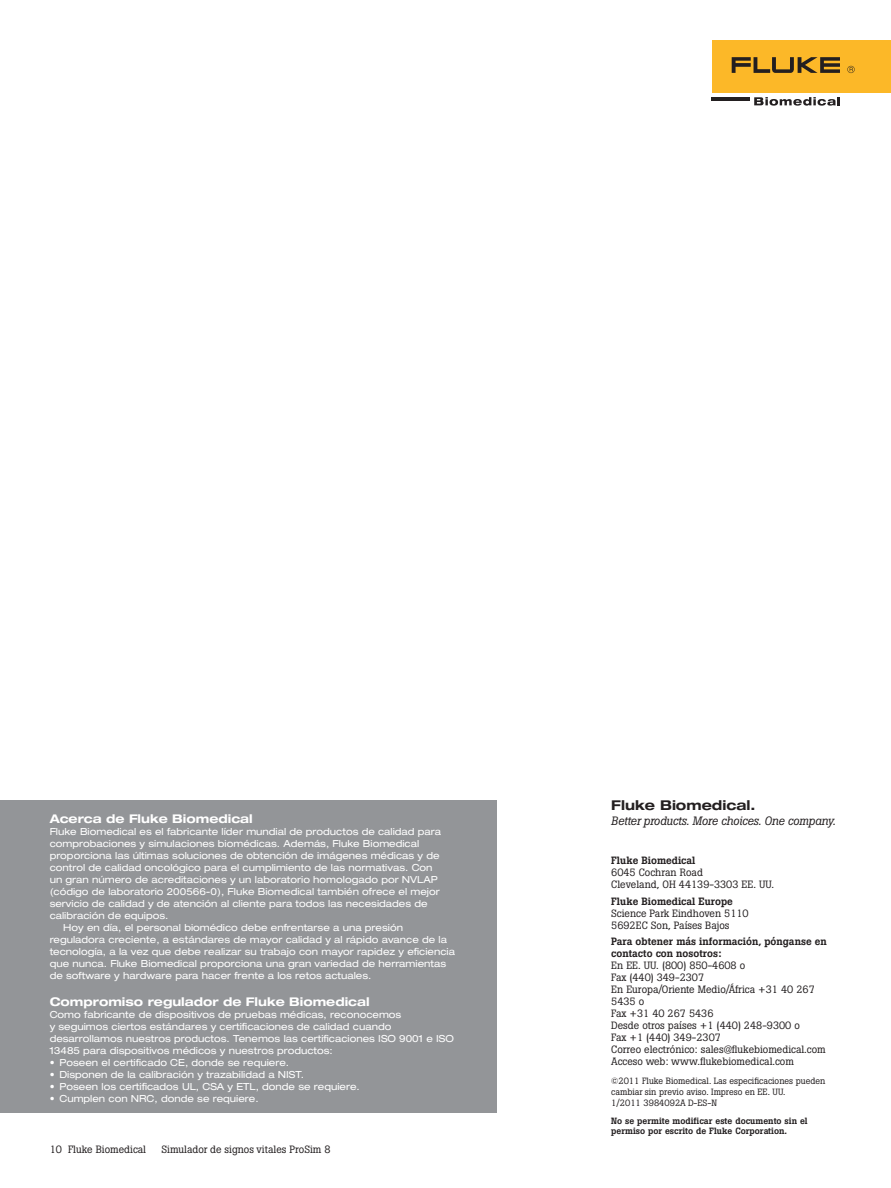
<style>
.page{position:relative;width:891px;height:1188px;background:#fff}
.page>*{position:absolute;margin:0;border:0;box-sizing:border-box;transform-origin:0 0}
.t1{font:700 expanded 13.5px "Helvetica Neue LT Std";color:#231f20}
.t2{font:700 expanded 12px "Helvetica Neue LT Std";color:#fff}
.t3{font:italic 12px "Boton Pro";letter-spacing:-.01em;color:#231f20}
.t4{font:10.5px/12px "Boton Pro";color:#231f20}
.t5{font:500 10.5px/12px "Boton Pro";color:#231f20}
.t6{font:expanded 9.75px/12px "Helvetica Neue LT Std";color:#fff}
.t7{font:9px/10.5px "Boton Pro";color:#231f20}
.t8{font:500 9px/9.8px "Boton Pro";color:#231f20}
</style>
<div class="page">
<div style="left:712px;top:40px;width:179px;height:53px;background:#fcb828"></div>
<svg style="left:732px;top:57px;width:108px;height:16px"></svg>
<svg style="left:847px;top:66px;width:8px;height:7px"></svg>
<hr style="left:712px;top:97px;width:38px;height:4px;background:#231f20">
<svg style="left:754px;top:97px;width:86px;height:9px"></svg>
<div style="left:0;top:800px;width:496px;height:313px;background:#939598"></div>
<p class="t2" style="left:50px;top:812px;width:205px">Acerca de Fluke Biomedical</p>
<p class="t6" style="left:50px;top:826px;width:393px">Fluke Biomedical es el fabricante líder mundial de productos de calidad para</p>
<p class="t6" style="left:50px;top:838px;width:371px">comprobaciones y simulaciones biomédicas. Además, Fluke Biomedical</p>
<p class="t6" style="left:50px;top:850px;width:391px">proporciona las últimas soluciones de obtención de imágenes médicas y de</p>
<p class="t6" style="left:50px;top:862px;width:384px">control de calidad oncológico para el cumplimiento de las normativas. Con</p>
<p class="t6" style="left:50px;top:874px;width:390px">un gran número de acreditaciones y un laboratorio homologado por NVLAP</p>
<p class="t6" style="left:50px;top:886px;width:392px">(código de laboratorio 200566-0), Fluke Biomedical también ofrece el mejor</p>
<p class="t6" style="left:50px;top:898px;width:379px">servicio de calidad y de atención al cliente para todos las necesidades de</p>
<p class="t6" style="left:50px;top:910px;width:120px">calibración de equipos.</p>
<p class="t6" style="left:63px;top:922px;width:341px">Hoy en día, el personal biomédico debe enfrentarse a una presión</p>
<p class="t6" style="left:50px;top:934px;width:399px">reguladora creciente, a estándares de mayor calidad y al rápido avance de la</p>
<p class="t6" style="left:50px;top:946px;width:407px">tecnología, a la vez que debe realizar su trabajo con mayor rapidez y eficiencia</p>
<p class="t6" style="left:50px;top:958px;width:398px">que nunca. Fluke Biomedical proporciona una gran variedad de herramientas</p>
<p class="t6" style="left:50px;top:970px;width:323px">de software y hardware para hacer frente a los retos actuales.</p>
<p class="t2" style="left:50px;top:995px;width:321px">Compromiso regulador de Fluke Biomedical</p>
<p class="t6" style="left:50px;top:1009px;width:406px">Como fabricante de dispositivos de pruebas médicas, reconocemos<br>y seguimos ciertos estándares y certificaciones de calidad cuando desarrollamos nuestros productos. Tenemos las certificaciones ISO 9001 e ISO 13485 para dispositivos médicos y nuestros productos:</p>
<p class="t6" style="left:50px;top:1057px;width:241px">• Poseen el certificado CE, donde se requiere.</p>
<p class="t6" style="left:50px;top:1069px;width:256px">• Disponen de la calibración y trazabilidad a NIST.</p>
<p class="t6" style="left:50px;top:1081px;width:312px">• Poseen los certificados UL, CSA y ETL, donde se requiere.</p>
<p class="t6" style="left:50px;top:1093px;width:210px">• Cumplen con NRC, donde se requiere.</p>
<p class="t4" style="left:50px;top:1143px;width:98px">10 Fluke Biomedical</p>
<p class="t4" style="left:161px;top:1143px;width:171px">Simulador de signos vitales ProSim 8</p>
<h1 class="t1" style="left:611px;top:797px;width:146px">Fluke Biomedical.</h1>
<p class="t3" style="left:611px;top:813px;width:226px">Better products. More choices. One company.</p>
<p class="t5" style="left:611px;top:854px;width:86px">Fluke Biomedical</p>
<p class="t4" style="left:611px;top:866px;width:164px">6045 Cochran Road<br>Cleveland, OH 44139-3303 EE. UU.</p>
<p class="t5" style="left:611px;top:895px;width:123px">Fluke Biomedical Europe</p>
<p class="t4" style="left:611px;top:907px;width:139px">Science Park Eindhoven 5110<br>5692EC Son, Países Bajos</p>
<p class="t5" style="left:611px;top:935px;width:217px">Para obtener más información, pónganse en contacto con nosotros:</p>
<p class="t4" style="left:611px;top:959px;width:216px">En EE. UU. (800) 850-4608 o<br>Fax (440) 349-2307<br>En Europa/Oriente Medio/África +31 40 267<br>5435 o<br>Fax +31 40 267 5436<br>Desde otros países +1 (440) 248-9300 o<br>Fax +1 (440) 349-2307<br>Correo electrónico: sales@flukebiomedical.com<br>Acceso web: www.flukebiomedical.com</p>
<p class="t7" style="left:611px;top:1076px;width:216px">©2011 Fluke Biomedical. Las especificaciones pueden cambiar sin previo aviso. Impreso en EE. UU.<br>1/2011 3984092A D-ES-N</p>
<p class="t8" style="left:611px;top:1116px;width:198px">No se permite modificar este documento sin el permiso por escrito de Fluke Corporation.</p>
</div>
